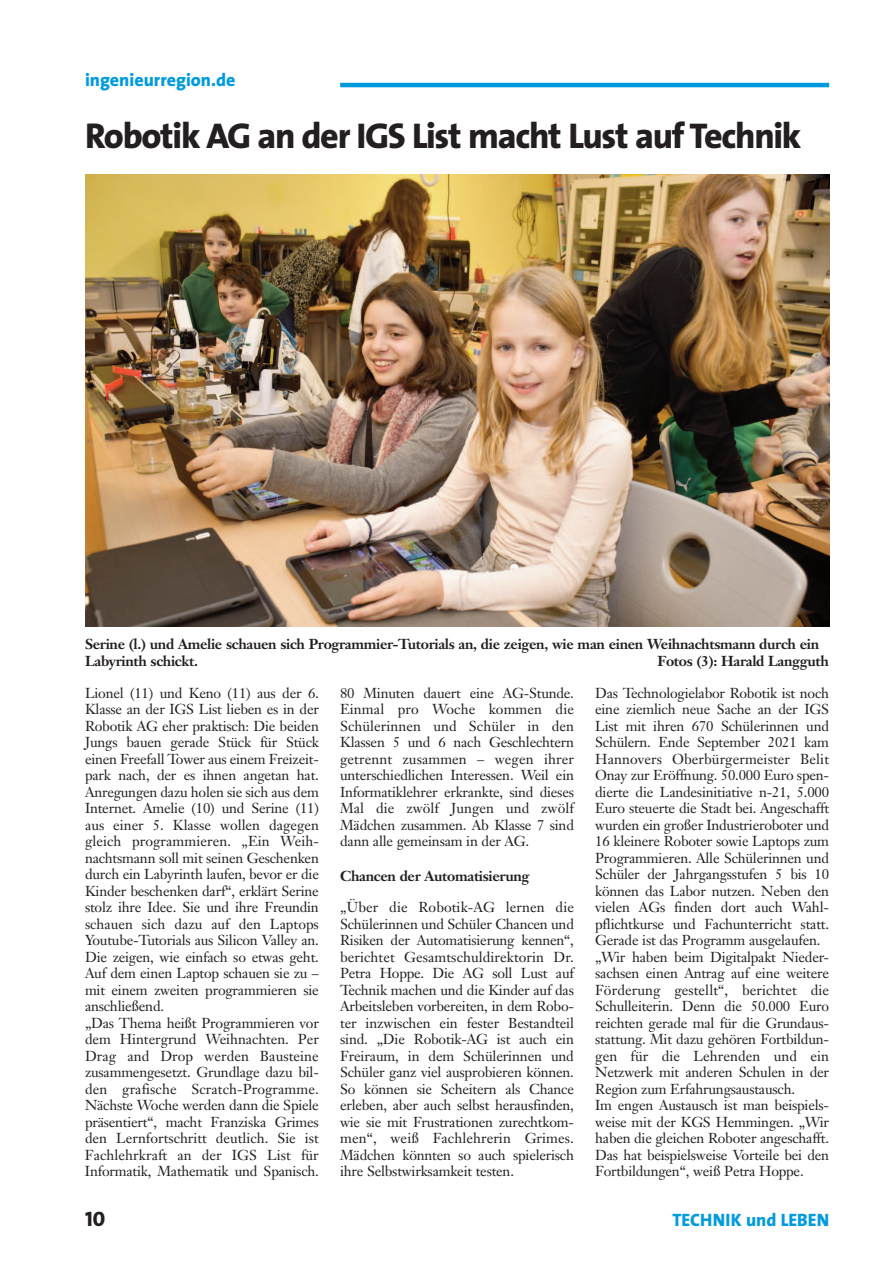
<style>
.page{position:relative;width:893px;height:1263px;background:#fff}
.page>*{position:absolute;margin:0;border:0;box-sizing:border-box;transform-origin:0 0}
.t1{font:800 36px "The Sans";letter-spacing:-.035em;color:#231f20}
.t2{font:21px "The Sans Extra Bold Caps";color:#231f20}
.t3{font:800 18px "The Sans";color:#009bde}
.t4{font:14.25px/16.5px "Janson Text";letter-spacing:-.015em;color:#231f20}
.t5{font:700 14.25px/17.4px "Janson Text";letter-spacing:-.02em;color:#231f20}
</style>
<div class="page">
<hr style="left:340px;top:83px;width:489px;height:4px;background:#009bde">
<img style="left:85px;top:174px;width:744px;height:452px">
<p class="t3" style="left:85px;top:72px;width:152px">ingenieurregion.de</p>
<h1 class="t1" style="left:85px;top:122px;width:718px">Robotik AG an der IGS List macht Lust auf Technik</h1>
<p class="t5" style="left:85px;top:636px;width:736px">Serine (l.) und Amelie schauen sich Programmier-Tutorials an, die zeigen, wie man einen Weihnachtsmann durch ein<br>Labyrinth schickt.</p>
<p class="t5" style="left:657px;top:654px;width:173px">Fotos (3): Harald Langguth</p>
<p class="t4" style="left:85px;top:686px;width:235px">Lionel (11) und Keno (11) aus der 6.<br>Klasse an der IGS List lieben es in der Robotik AG eher praktisch: Die beiden Jungs bauen gerade Stück für Stück einen Freefall Tower aus einem Freizeit&shy;park nach, der es ihnen angetan hat.<br>Anregungen dazu holen sie sich aus dem Internet. Amelie (10) und Serine (11) aus einer 5. Klasse wollen dagegen gleich programmieren. „Ein Weih&shy;nachtsmann soll mit seinen Geschenken durch ein Labyrinth laufen, bevor er die Kinder beschenken darf“, erklärt Serine stolz ihre Idee. Sie und ihre Freundin schauen sich dazu auf den Laptops Youtube-Tutorials aus Silicon Valley an.<br>Die zeigen, wie einfach so etwas geht.<br>Auf dem einen Laptop schauen sie zu – mit einem zweiten programmieren sie anschließend.<br>„Das Thema heißt Programmieren vor dem Hintergrund Weihnachten. Per Drag and Drop werden Bausteine zusammengesetzt. Grundlage dazu bil&shy;den grafische Scratch-Programme.<br>Nächste Woche werden dann die Spiele präsentiert“, macht Franziska Grimes den Lernfortschritt deutlich. Sie ist Fachlehrkraft an der IGS List für Informatik, Mathematik und Spanisch.</p>
<p class="t4" style="left:340px;top:686px;width:235px;text-align:justify">80 Minuten dauert eine AG-Stunde.<br>Einmal pro Woche kommen die Schülerinnen und Schüler in den Klassen 5 und 6 nach Geschlechtern getrennt zusammen – wegen ihrer unterschiedlichen Interessen. Weil ein Informatiklehrer erkrankte, sind dieses Mal die zwölf Jungen und zwölf Mädchen zusammen. Ab Klasse 7 sind dann alle gemeinsam in der AG.</p>
<p class="t5" style="left:340px;top:869px;width:191px">Chancen der Automatisierung</p>
<p class="t4" style="left:340px;top:900px;width:235px;text-align:justify">„Über die Robotik-AG lernen die Schülerinnen und Schüler Chancen und Risiken der Automatisierung kennen“, berichtet Gesamtschuldirektorin Dr.<br>Petra Hoppe. Die AG soll Lust auf Technik machen und die Kinder auf das Arbeitsleben vorbereiten, in dem Robo&shy;ter inzwischen ein fester Bestandteil sind. „Die Robotik-AG ist auch ein Freiraum, in dem Schülerinnen und Schüler ganz viel ausprobieren können.<br>So können sie Scheitern als Chance erleben, aber auch selbst herausfinden, wie sie mit Frustrationen zurechtkom&shy;men“, weiß Fachlehrerin Grimes.<br>Mädchen könnten so auch spielerisch ihre Selbstwirksamkeit testen.</p>
<p class="t4" style="left:595px;top:686px;width:235px">Das Technologielabor Robotik ist noch eine ziemlich neue Sache an der IGS List mit ihren 670 Schülerinnen und Schülern. Ende September 2021 kam Hannovers Oberbürgermeister Belit Onay zur Eröffnung. 50.000 Euro spen&shy;dierte die Landesinitiative n-21, 5.000<br>Euro steuerte die Stadt bei. Angeschafft wurden ein großer Industrieroboter und 16 kleinere Roboter sowie Laptops zum Programmieren. Alle Schülerinnen und Schüler der Jahrgangsstufen 5 bis 10 können das Labor nutzen. Neben den vielen AGs finden dort auch Wahl&shy;pflichtkurse und Fachunterricht statt.<br>Gerade ist das Programm ausgelaufen. „Wir haben beim Digitalpakt Nieder&shy;sachsen einen Antrag auf eine weitere Förderung gestellt“, berichtet die Schulleiterin. Denn die 50.000 Euro reichten gerade mal für die Grundaus&shy;stattung. Mit dazu gehören Fortbildun&shy;gen für die Lehrenden und ein Netzwerk mit anderen Schulen in der Region zum Erfahrungsaustausch.<br>Im engen Austausch ist man beispiels&shy;weise mit der KGS Hemmingen. „Wir haben die gleichen Roboter angeschafft.<br>Das hat beispielsweise Vorteile bei den Fortbildungen“, weiß Petra Hoppe.</p>
<h2 class="t2" style="left:85px;top:1211px;width:22px">10</h2>
<p class="t3" style="left:672px;top:1212px;width:158px">TECHNIK und LEBEN</p>
</div>
